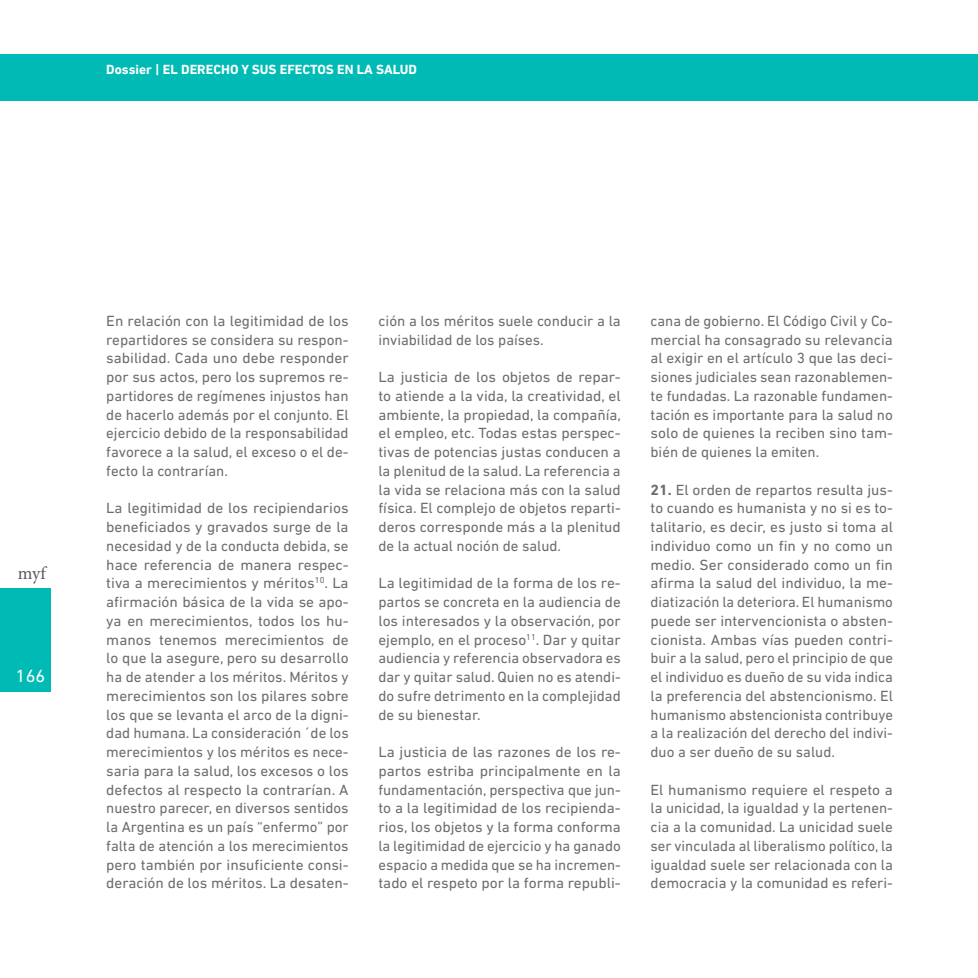
<style>
.page{position:relative;width:978px;height:978px;background:#fff}
.page>*{position:absolute;margin:0;border:0;box-sizing:border-box;transform-origin:0 0}
.t1{font:18px "Minion Pro";color:#57585a}
.t2{font:18px "DIN Next LT Pro";color:#fff}
.t3{font:15px/18.8px "DIN Next LT Pro";color:#6c6d70;text-align:justify}
.NOT_Cuerpo_minion_9{font:700 13.5px "DIN Next LT Pro";color:#fff}
.s1{font-weight:700}
</style>
<div class="page">
<div style="left:0;top:588px;width:51px;height:104px;background:#00bbb5"></div>
<div style="left:0;top:54px;width:978px;height:47px;background:#00bbb5"></div>
<p class="NOT_Cuerpo_minion_9" style="left:106px;top:61px;width:312px">Dossier | EL DERECHO Y SUS EFECTOS EN LA SALUD</p>
<p class="t1" style="left:18px;top:561px;width:29px">myf</p>
<p class="t2" style="left:16px;top:666px;width:31px">166</p>
<p class="t3" style="left:106px;top:311px;width:244px">En relación con la legitimidad de los repartidores se considera su respon&shy;sabilidad. Cada uno debe responder por sus actos, pero los supremos re&shy;partidores de regímenes injustos han de hacerlo además por el conjunto. El ejercicio debido de la responsabilidad favorece a la salud, el exceso o el de&shy;fecto la contrarían.</p>
<p class="t3" style="left:106px;top:499px;width:244px">La legitimidad de los recipiendarios beneficiados y gravados surge de la necesidad y de la conducta debida, se hace referencia de manera respec&shy;tiva a merecimientos y méritos<sup>10</sup>. La afirmación básica de la vida se apo&shy;ya en merecimientos, todos los hu&shy;manos tenemos merecimientos de lo que la asegure, pero su desarrollo ha de atender a los méritos. Méritos y merecimientos son los pilares sobre los que se levanta el arco de la digni&shy;dad humana. La consideración ´de los merecimientos y los méritos es nece&shy;saria para la salud, los excesos o los defectos al respecto la contrarían. A nuestro parecer, en diversos sentidos la Argentina es un país “enfermo” por falta de atención a los merecimientos pero también por insuficiente consi&shy;deración de los méritos. La desaten-</p>
<p class="t3" style="left:378px;top:311px;width:244px">ción a los méritos suele conducir a la inviabilidad de los países.</p>
<p class="t3" style="left:378px;top:367px;width:244px">La justicia de los objetos de repar&shy;to atiende a la vida, la creatividad, el ambiente, la propiedad, la compañía, el empleo, etc. Todas estas perspec&shy;tivas de potencias justas conducen a la plenitud de la salud. La referencia a la vida se relaciona más con la salud física. El complejo de objetos reparti&shy;deros corresponde más a la plenitud de la actual noción de salud.</p>
<p class="t3" style="left:378px;top:574px;width:244px">La legitimidad de la forma de los re&shy;partos se concreta en la audiencia de los interesados y la observación, por ejemplo, en el proceso<sup>11</sup>. Dar y quitar audiencia y referencia observadora es dar y quitar salud. Quien no es atendi&shy;do sufre detrimento en la complejidad de su bienestar.</p>
<p class="t3" style="left:378px;top:742px;width:244px">La justicia de las razones de los re&shy;partos estriba principalmente en la fundamentación, perspectiva que jun&shy;to a la legitimidad de los recipienda&shy;rios, los objetos y la forma conforma la legitimidad de ejercicio y ha ganado espacio a medida que se ha incremen&shy;tado el respeto por la forma republi-</p>
<p class="t3" style="left:651px;top:311px;width:244px">cana de gobierno. El Código Civil y Co&shy;mercial ha consagrado su relevancia al exigir en el artículo 3 que las deci&shy;siones judiciales sean razonablemen&shy;te fundadas. La razonable fundamen&shy;tación es importante para la salud no solo de quienes la reciben sino tam&shy;bién de quienes la emiten.</p>
<p class="t3" style="left:651px;top:480px;width:244px"><span class="s1">21.</span> El orden de repartos resulta jus&shy;to cuando es humanista y no si es to&shy;talitario, es decir, es justo si toma al individuo como un fin y no como un medio. Ser considerado como un fin afirma la salud del individuo, la me&shy;diatización la deteriora. El humanismo puede ser intervencionista o absten&shy;cionista. Ambas vías pueden contri&shy;buir a la salud, pero el principio de que el individuo es dueño de su vida indica la preferencia del abstencionismo. El humanismo abstencionista contribuye a la realización del derecho del indivi&shy;duo a ser dueño de su salud.</p>
<p class="t3" style="left:651px;top:780px;width:244px">El humanismo requiere el respeto a la unicidad, la igualdad y la pertenen&shy;cia a la comunidad. La unicidad suele ser vinculada al liberalismo político, la igualdad suele ser relacionada con la democracia y la comunidad es referi-</p>
</div>
